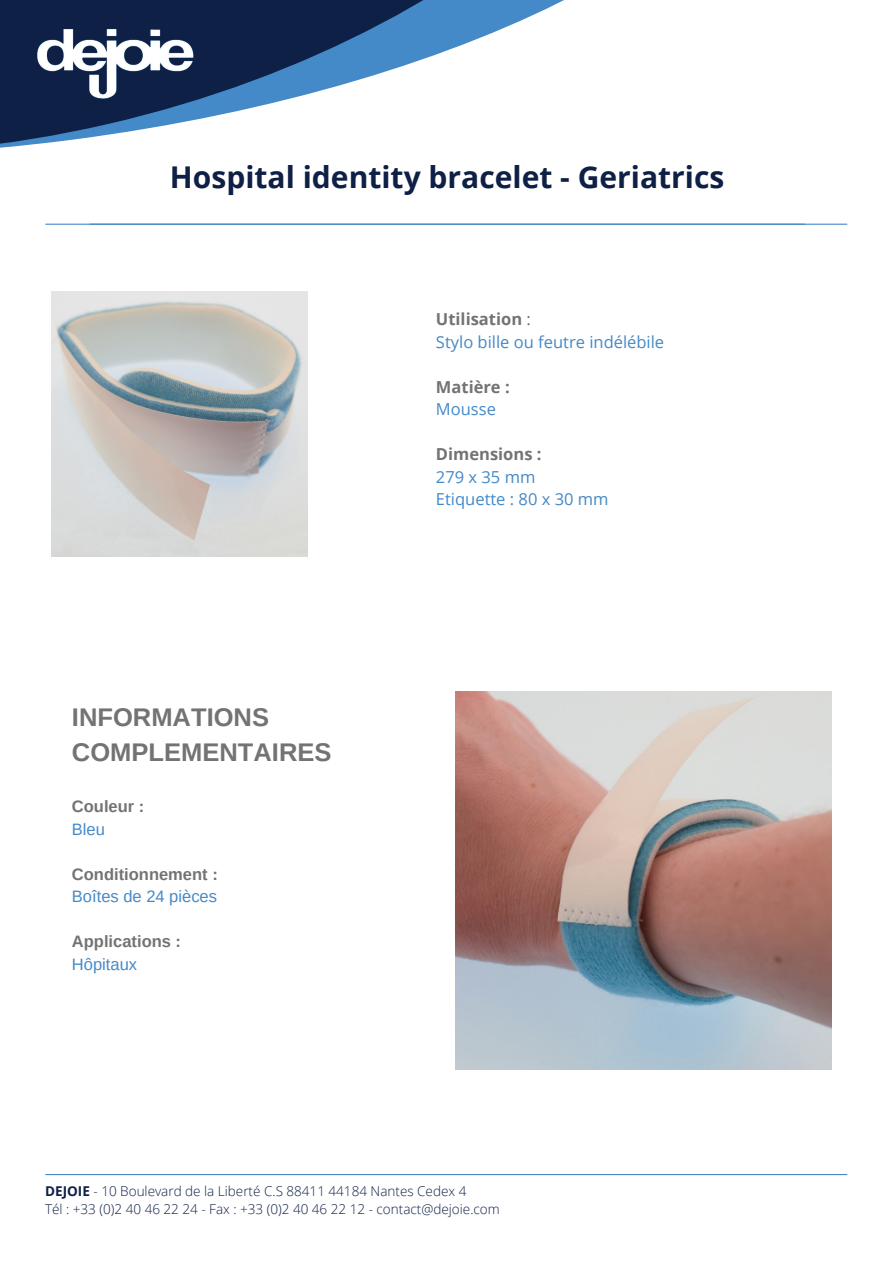
<style>
.page{position:relative;width:894px;height:1264px;background:#fff}
.page>*{position:absolute;margin:0;border:0;box-sizing:border-box;transform-origin:0 0}
.t1{font:700 30px "Open Sans";color:#0e2046}
.t2{font:700 25.5px "Arimo";color:#737373}
.t3{font:16.5px "Open Sans";color:#4489c8}
.t4{font:700 16.5px "Arimo";color:#737373}
.t5{font:700 16.5px "Open Sans";color:#737373}
.t6{font:16.5px "Arimo";color:#4489c8}
.t7{font:300 13.5px "Open Sans";color:#0e2046}
.s1{font-weight:400}
.s2{font-weight:700}
</style>
<div class="page">
<img style="left:51px;top:291px;width:256px;height:265px">
<img style="left:455px;top:691px;width:376px;height:378px">
<svg style="left:0;top:0;width:832px;height:225px"></svg>
<img style="left:35px;top:25px;width:162px;height:77px">
<hr style="left:46px;top:224px;width:800px;height:1px;background:#4489c8">
<hr style="left:46px;top:1173px;width:800px;height:2px;background:#4489c8">
<p class="t1" style="left:170px;top:156px;width:556px">Hospital identity bracelet - Geriatrics</p>
<p class="t2" style="left:72px;top:703px;width:198px">INFORMATIONS</p>
<p class="t2" style="left:72px;top:738px;width:261px">COMPLEMENTAIRES</p>
<p class="t4" style="left:72px;top:797px;width:74px">Couleur :</p>
<p class="t6" style="left:72px;top:819px;width:35px">Bleu</p>
<p class="t4" style="left:72px;top:864px;width:147px">Conditionnement :</p>
<p class="t6" style="left:72px;top:887px;width:146px">Boîtes de 24 pièces</p>
<p class="t4" style="left:72px;top:932px;width:111px">Applications :</p>
<p class="t6" style="left:72px;top:954px;width:67px">Hôpitaux</p>
<p class="t5" style="left:436px;top:307px;width:96px">Utilisation <span class="s1">:</span></p>
<p class="t3" style="left:436px;top:330px;width:230px">Stylo bille ou feutre indélébile</p>
<p class="t5" style="left:436px;top:375px;width:75px">Matière :</p>
<p class="t3" style="left:436px;top:397px;width:61px">Mousse</p>
<p class="t5" style="left:436px;top:442px;width:107px">Dimensions :</p>
<p class="t3" style="left:436px;top:465px;width:101px">279 x 35 mm</p>
<p class="t3" style="left:436px;top:487px;width:174px">Etiquette : 80 x 30 mm</p>
<p class="t7" style="left:45px;top:1181px;width:422px"><span class="s2">DEJOIE</span> - 10 Boulevard de la Liberté C.S 88411 44184 Nantes Cedex 4</p>
<p class="t7" style="left:45px;top:1199px;width:456px">Tél : +33 (0)2 40 46 22 24 - Fax : +33 (0)2 40 46 22 12 - contact@dejoie.com</p>
</div>
